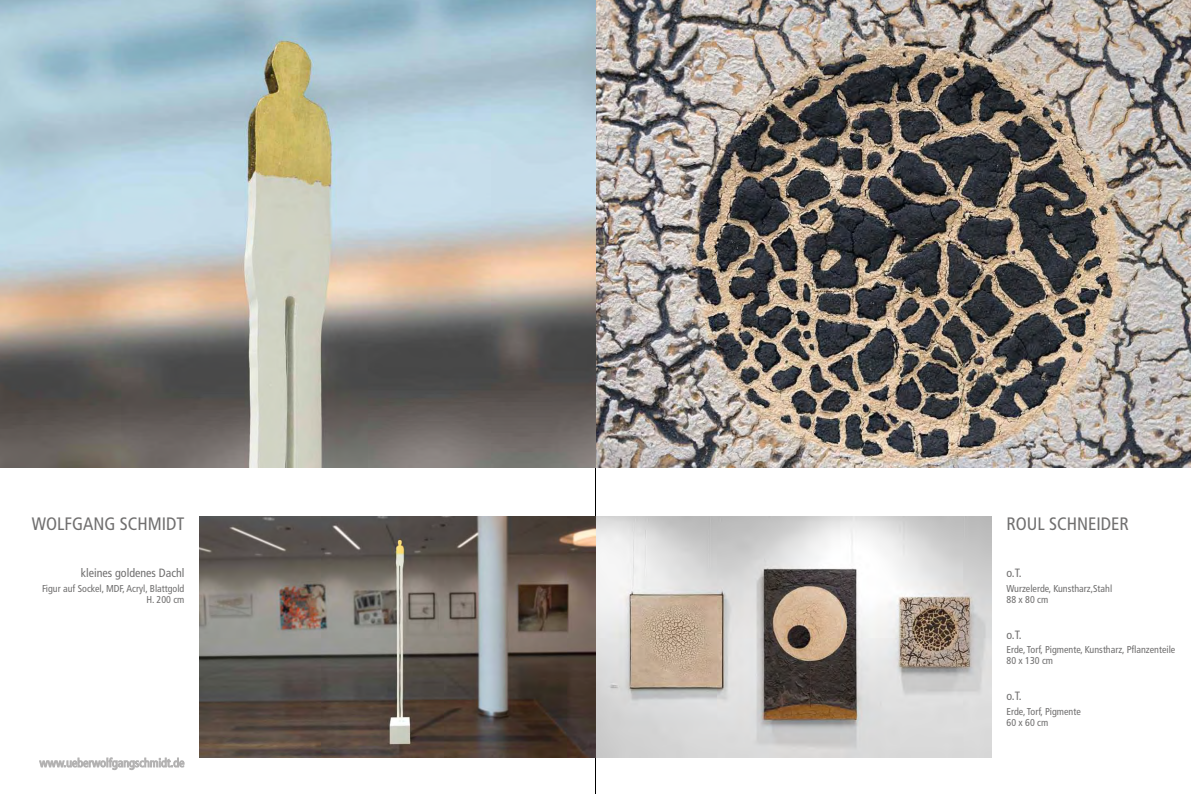
<style>
.page{position:relative;width:1191px;height:794px;background:#fff}
.page>*{position:absolute;margin:0;border:0;box-sizing:border-box;transform-origin:0 0}
.t1{font:condensed 18px "Frutiger";color:#706f6f}
.t2{font:condensed 12px "Frutiger";color:#706f6f}
.t3{font:condensed 10px/11px "Frutiger";color:#706f6f}
</style>
<div class="page">
<hr style="left:595px;top:0;width:1px;height:794px;background:#000">
<img style="left:199px;top:517px;width:793px;height:241px">
<svg style="left:39px;top:757px;width:145px;height:13px"></svg>
<img style="left:0;top:0;width:1191px;height:468px">
<h1 class="t1" style="left:32px;top:513px;width:154px">WOLFGANG SCHMIDT</h1>
<h1 class="t1" style="left:1006px;top:513px;width:124px">ROUL SCHNEIDER</h1>
<p class="t2" style="left:81px;top:566px;width:105px">kleines goldenes Dachl</p>
<p class="t2" style="left:1006px;top:566px;width:17px">o.T.</p>
<p class="t3" style="left:42px;top:583px;width:144px;text-align:right">Figur auf Sockel, MDF, Acryl, Blattgold<br>H. 200 cm</p>
<p class="t3" style="left:1006px;top:583px;width:107px">Wurzelerde, Kunstharz,Stahl<br>88 x 80 cm</p>
<p class="t2" style="left:1006px;top:627px;width:17px">o.T.</p>
<p class="t3" style="left:1006px;top:644px;width:170px">Erde, Torf, Pigmente, Kunstharz, Pflanzenteile<br>80 x 130 cm</p>
<p class="t2" style="left:1006px;top:689px;width:17px">o.T.</p>
<p class="t3" style="left:1006px;top:706px;width:76px">Erde, Torf, Pigmente<br>60 x 60 cm</p>
</div>
